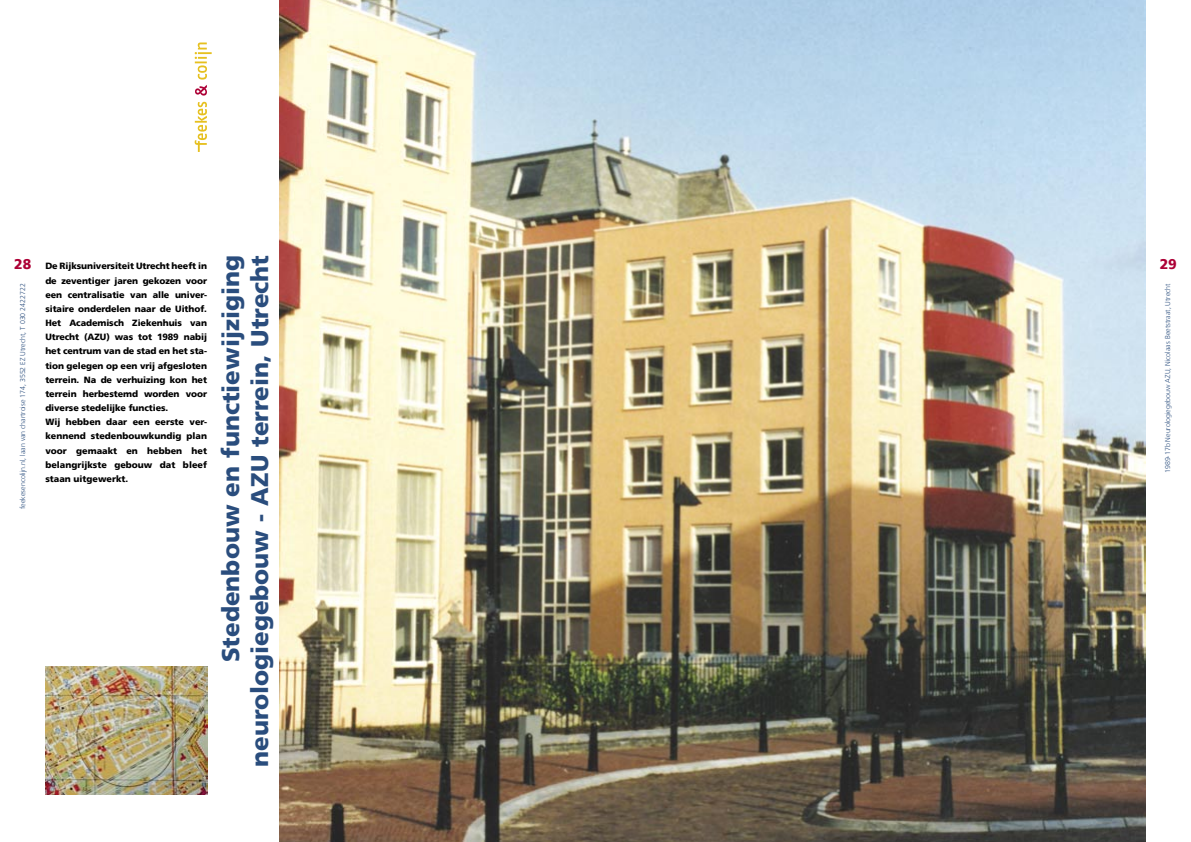
<style>
.page{position:relative;width:1191px;height:842px;background:#fff}
.page>*{position:absolute;margin:0;border:0;box-sizing:border-box;transform-origin:0 0}
.Hoofdstukkop{font:900 24px "Frutiger";color:#2a4d7d}
.t1{font:900 14px "Frutiger";color:#ad0036}
.Lead{font:900 9px/14.2px "Frutiger";letter-spacing:-.005em;color:#000;text-align:justify}
.t2{font:300 7px "Frutiger";color:#2a4d7d}
</style>
<div class="page">
<img style="left:279px;top:0;width:866px;height:842px">
<svg style="left:195px;top:43px;width:17px;height:53px"></svg>
<svg style="left:195px;top:102px;width:12px;height:50px"></svg>
<img style="left:45px;top:666px;width:162px;height:129px">
<p class="t1" style="left:14px;top:256px;width:19px">28</p>
<p class="t2" style="left:19px;top:509px;width:227px;rotate:-90deg">feekesencolijn.nl, laan van chartroise 174, 3552 EZ Utrecht, T 030 2422722</p>
<p class="Lead" style="left:45px;top:259px;width:163px">De Rijksuniversiteit Utrecht heeft in de zeventiger jaren gekozen voor een centralisatie van alle univer&shy;sitaire onderdelen naar de Uithof.<br>Het Academisch Ziekenhuis van Utrecht (AZU) was tot 1989 nabij het centrum van de stad en het sta&shy;tion gelegen op een vrij afgesloten terrein. Na de verhuizing kon het terrein herbestemd worden voor diverse stedelijke functies.</p>
<p class="Lead" style="left:45px;top:415px;width:163px">Wij hebben daar een eerste ver&shy;kennend stedenbouwkundig plan voor gemaakt en hebben het belangrijkste gebouw dat bleef staan uitgewerkt.</p>
<p class="Hoofdstukkop" style="left:216px;top:662px;width:409px;rotate:-90deg">Stedenbouw en functiewijziging</p>
<p class="Hoofdstukkop" style="left:245px;top:767px;width:513px;rotate:-90deg">neurologiegebouw - AZU terrein, Utrecht</p>
<p class="t1" style="left:1159px;top:256px;width:19px">29</p>
<p class="t2" style="left:1163px;top:473px;width:191px;rotate:-90deg">1989-17b Neurologiegebouw AZU, Nicolaas Beetstraat, Utrecht</p>
</div>
